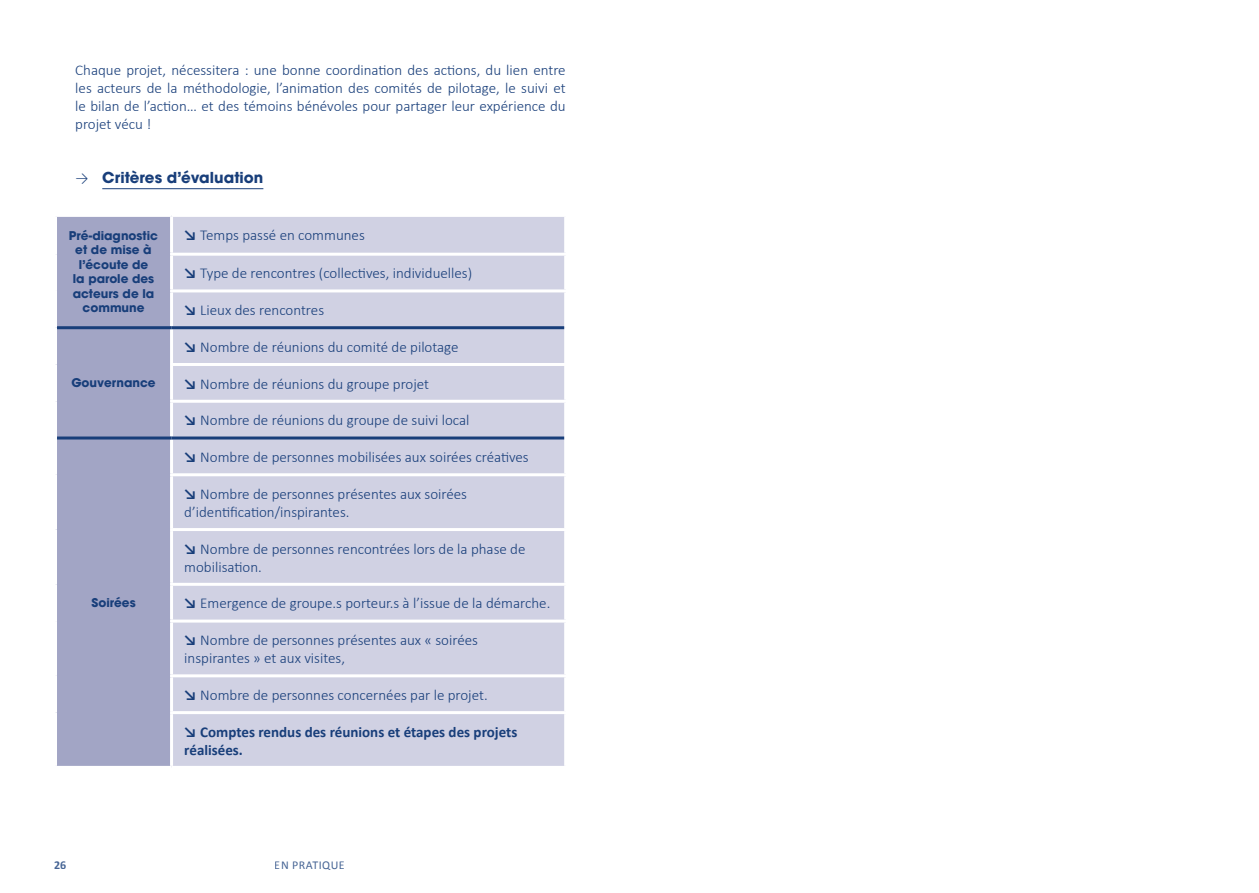
<style>
.page{position:relative;width:1259px;height:893px;background:#fff}
.page>*{position:absolute;margin:0;border:0;box-sizing:border-box;transform-origin:0 0}
.t1{font:300 15px/18px "Calibri";color:#183e7a}
.t2{font:700 15px/18px "Calibri";color:#183e7a}
.t3{font:700 15px "ITC Avant Garde Pro";color:#183e7a}
.t4{font:700 12px/14.4px "ITC Avant Garde Pro";color:#183e7a;text-align:center}
.t5{font:12px "Calibri";letter-spacing:.04em;color:#183e7a}
.t6{font:700 12px "Calibri";color:#183e7a}
.s1{font-family:"Calibri";font-weight:300}
.s2{font-weight:700}
</style>
<div class="page">
<hr style="left:102px;top:188px;width:161px;height:1px;background:#183e7a">
<div style="left:57px;top:217px;width:113px;height:549px;background:#a2a5c5"></div>
<div style="left:173px;top:217px;width:391px;height:549px;background:#d0d1e3"></div>
<hr style="left:170px;top:253px;width:397px;height:3px;background:#fff">
<hr style="left:170px;top:289px;width:397px;height:3px;background:#fff">
<hr style="left:170px;top:363px;width:397px;height:3px;background:#fff">
<hr style="left:170px;top:400px;width:397px;height:3px;background:#fff">
<hr style="left:170px;top:473px;width:397px;height:3px;background:#fff">
<hr style="left:170px;top:528px;width:397px;height:3px;background:#fff">
<hr style="left:170px;top:583px;width:397px;height:3px;background:#fff">
<hr style="left:170px;top:620px;width:397px;height:3px;background:#fff">
<hr style="left:170px;top:674px;width:397px;height:3px;background:#fff">
<hr style="left:170px;top:711px;width:397px;height:3px;background:#fff">
<hr style="left:57px;top:326px;width:114px;height:3px;background:#183e7a">
<hr style="left:57px;top:436px;width:114px;height:3px;background:#183e7a">
<hr style="left:171px;top:326px;width:393px;height:3px;background:#183e7a">
<hr style="left:171px;top:436px;width:393px;height:3px;background:#183e7a">
<p class="t1" style="left:75px;top:61px;width:492px;text-align:justify">Chaque projet, nécessitera : une bonne coordination des actions, du lien entre les acteurs de la méthodologie, l’animation des comités de pilotage, le suivi et le bilan de l’action… et des témoins bénévoles pour partager leur expérience du projet vécu !</p>
<p class="t3" style="left:75px;top:167px;width:190px"><span class="s1">→</span> Critères d’évaluation</p>
<p class="t4" style="left:69px;top:228px;width:91px">Pré-diagnostic et de mise à l’écoute de<br>la parole des acteurs de la commune</p>
<p class="t1" style="left:184px;top:226px;width:182px"><span class="s2">↘</span> Temps passé en communes</p>
<p class="t1" style="left:184px;top:264px;width:289px"><span class="s2">↘</span> Type de rencontres (collectives, individuelles)</p>
<p class="t1" style="left:184px;top:301px;width:141px"><span class="s2">↘</span> Lieux des rencontres</p>
<p class="t4" style="left:71px;top:376px;width:86px">Gouvernance</p>
<p class="t4" style="left:91px;top:595px;width:46px">Soirées</p>
<p class="t1" style="left:184px;top:338px;width:276px"><span class="s2">↘</span> Nombre de réunions du comité de pilotage</p>
<p class="t1" style="left:184px;top:374px;width:246px"><span class="s2">↘</span> Nombre de réunions du groupe projet</p>
<p class="t1" style="left:184px;top:411px;width:287px"><span class="s2">↘</span> Nombre de réunions du groupe de suivi local</p>
<p class="t1" style="left:184px;top:448px;width:346px"><span class="s2">↘</span> Nombre de personnes mobilisées aux soirées créatives</p>
<p class="t1" style="left:184px;top:485px;width:284px"><span class="s2">↘</span> Nombre de personnes présentes aux soirées d’identification/inspirantes.</p>
<p class="t1" style="left:184px;top:539px;width:343px"><span class="s2">↘</span> Nombre de personnes rencontrées lors de la phase de mobilisation.</p>
<p class="t1" style="left:184px;top:594px;width:367px"><span class="s2">↘</span> Emergence de groupe.s porteur.s à l’issue de la démarche.</p>
<p class="t1" style="left:184px;top:631px;width:295px"><span class="s2">↘</span> Nombre de personnes présentes aux « soirées inspirantes » et aux visites,</p>
<p class="t1" style="left:184px;top:686px;width:305px"><span class="s2">↘</span> Nombre de personnes concernées par le projet.</p>
<p class="t2" style="left:184px;top:722px;width:334px">↘ Comptes rendus des réunions et étapes des projets réalisées.</p>
<p class="t6" style="left:54px;top:856px;width:14px">26</p>
<p class="t5" style="left:275px;top:856px;width:71px">EN PRATIQUE</p>
</div>
